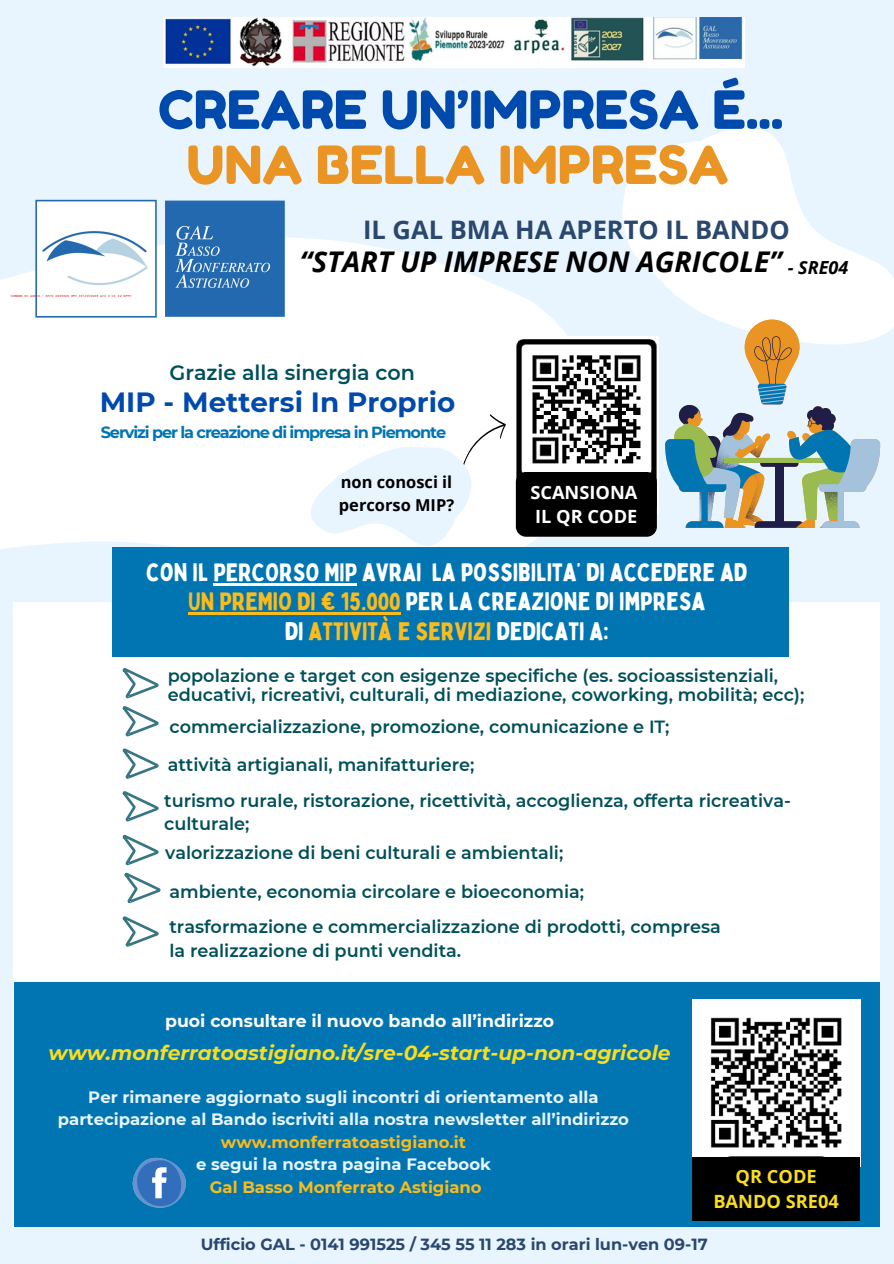
<style>
.page{position:relative;width:894px;height:1264px;background:#fff}
.page>*{position:absolute;margin:0;border:0;box-sizing:border-box;transform-origin:0 0}
.t1{font:52.5px/55.2px "Fredoka One";color:#004aad;text-align:center}
.t2{font:italic 700 28.5px "Open Sans";color:#000}
.t3{font:700 27.75px "Montserrat";color:#004aad}
.t4{font:700 25.5px "Open Sans";color:#2a476d}
.t5{font:24.75px/29.2px "Bobby Jones";color:#fff;text-align:center}
.t6{font:600 20.7px "Montserrat";color:#005059}
.t7{font:italic 700 20.25px "Montserrat";color:#fadd1b}
.t8{font:700 18.15px "Open Sans";color:#fff}
.t9{font:700 18.15px/24.3px "Open Sans";color:#fadd1b;text-align:center}
.t10{font:italic 700 18px "Open Sans";color:#000}
.t11{font:600 17.7px/23.7px "Montserrat";color:#005059}
.t12{font:700 17.25px "Montserrat";color:#fff}
.t13{font:700 16.5px/22.5px "Montserrat";color:#e8f5ff;text-align:center}
.t14{font:700 16.5px "Montserrat";color:#fabb1b}
.t15{font:700 16.35px/22.6px "Open Sans";color:#000}
.t16{font:700 16.2px "Montserrat";color:#2a476d}
.t17{font:700 16.2px "Montserrat";letter-spacing:-.07em;color:#0075b2}
.s1{color:#ea9423}
.s2{color:#fabb1b}
</style>
<div class="page">
<div style="left:0;top:0;width:893px;height:1263px;background:#e8f5ff"></div>
<svg style="left:622px;top:128px;width:271px;height:216px;fill:#fff"></svg>
<svg style="left:0;top:237px;width:604px;height:354px;fill:#fff"></svg>
<div style="left:14px;top:602px;width:865px;height:661px;background:#fff"></div>
<div style="left:113px;top:546px;width:675px;height:110px;background:#0075b2"></div>
<div style="left:14px;top:982px;width:865px;height:281px;background:#0075b2"></div>
<svg style="left:665px;top:319px;width:214px;height:209px"></svg>
<img style="left:164px;top:17px;width:580px;height:50px">
<svg style="left:132px;top:1157px;width:54px;height:51px"></svg>
<img style="left:35px;top:200px;width:250px;height:118px">
<img style="left:514px;top:336px;width:144px;height:178px">
<img style="left:692px;top:999px;width:167px;height:157px">
<div style="left:0;top:1227px;width:893px;height:36px;background:#e8f5ff"></div>
<svg style="left:301px;top:408px;width:207px;height:178px"></svg>
<svg style="left:122px;top:668px;width:37px;height:31px"></svg>
<svg style="left:122px;top:706px;width:37px;height:31px"></svg>
<svg style="left:122px;top:748px;width:37px;height:31px"></svg>
<svg style="left:122px;top:791px;width:37px;height:31px"></svg>
<svg style="left:122px;top:834px;width:37px;height:31px"></svg>
<svg style="left:124px;top:872px;width:37px;height:31px"></svg>
<svg style="left:122px;top:916px;width:37px;height:31px"></svg>
<div style="left:692px;top:1156px;width:167px;height:64px;background:#000"></div>
<div style="left:515px;top:472px;width:141px;height:64px;background:#000"></div>
<hr style="left:213px;top:583px;width:144px;height:2px;background:#fff">
<hr style="left:188px;top:612px;width:212px;height:3px;background:#fabb1b">
<svg style="left:698px;top:1156px;width:155px;height:1px"></svg>
<svg style="left:11px;top:295px;width:120px;height:2px"></svg>
<p class="t1" style="left:158px;top:82px;width:626px">CREARE UN’IMPRESA É...<br><span class="s1">UNA BELLA IMPRESA</span></p>
<p class="t4" style="left:363px;top:212px;width:428px">IL GAL BMA HA APERTO IL BANDO</p>
<p class="t10" style="left:787px;top:255px;width:62px">- SRE04</p>
<p class="t2" style="left:300px;top:242px;width:483px">“START UP IMPRESE NON AGRICOLE”</p>
<p class="t6" style="left:169px;top:360px;width:247px">Grazie alla sinergia con</p>
<h1 class="t3" style="left:100px;top:385px;width:357px">MIP - Mettersi In Proprio</h1>
<p class="t17" style="left:101px;top:422px;width:347px">Servizi per la creazione di impresa in Piemonte</p>
<p class="t15" style="left:339px;top:470px;width:117px">non conosci il percorso MIP?</p>
<p class="t8" style="left:530px;top:479px;width:108px">SCANSIONA</p>
<p class="t8" style="left:535px;top:504px;width:104px">IL QR CODE</p>
<h5 class="t5" style="left:146px;top:557px;width:602px">CON IL PERCORSO MIP AVRAI LA POSSIBILITA’ DI ACCEDERE AD<br><span class="s2">UN PREMIO DI € 15.000</span> PER LA CREAZIONE DI IMPRESA<br>DI <span class="s2">ATTIVITÀ E SERVIZI</span> DEDICATI A:</h5>
<p class="t11" style="left:168px;top:665px;width:638px;line-height:19.2px">popolazione e target con esigenze specifiche (es. socioassistenziali, educativi, ricreativi, culturali, di mediazione, coworking, mobilità; ecc);</p>
<h6 class="t11" style="left:169px;top:714px;width:501px">commercializzazione, promozione, comunicazione e IT;</h6>
<h3 class="t11" style="left:168px;top:752px;width:308px">attività artigianali, manifatturiere;</h3>
<p class="t11" style="left:164px;top:788px;width:628px">turismo rurale, ristorazione, ricettività, accoglienza, offerta ricreativa&shy;culturale;</p>
<p class="t11" style="left:165px;top:841px;width:399px">valorizzazione di beni culturali e ambientali;</p>
<h2 class="t11" style="left:169px;top:879px;width:416px">ambiente, economia circolare e bioeconomia;</h2>
<p class="t11" style="left:169px;top:915px;width:552px">trasformazione e commercializzazione di prodotti, compresa la realizzazione di punti vendita.</p>
<p class="t12" style="left:165px;top:1009px;width:390px">puoi consultare il nuovo bando all’indirizzo</p>
<p class="t7" style="left:49px;top:1040px;width:623px">www.monferratoastigiano.it/sre-04-start-up-non-agricole</p>
<p class="t13" style="left:58px;top:1085px;width:572px">Per rimanere aggiornato sugli incontri di orientamento alla partecipazione al Bando iscriviti alla nostra newsletter all’indirizzo <span class="s2">www.monferratoastigiano.it</span></p>
<p class="t13" style="left:196px;top:1153px;width:296px">e segui la nostra pagina Facebook</p>
<p class="t14" style="left:210px;top:1176px;width:273px">Gal Basso Monferrato Astigiano</p>
<p class="t9" style="left:713px;top:1164px;width:127px">QR CODE<br>BANDO SRE04</p>
<p class="t16" style="left:201px;top:1234px;width:508px">Ufficio GAL - 0141 991525 / 345 55 11 283 in orari lun-ven 09-17</p>
</div>
